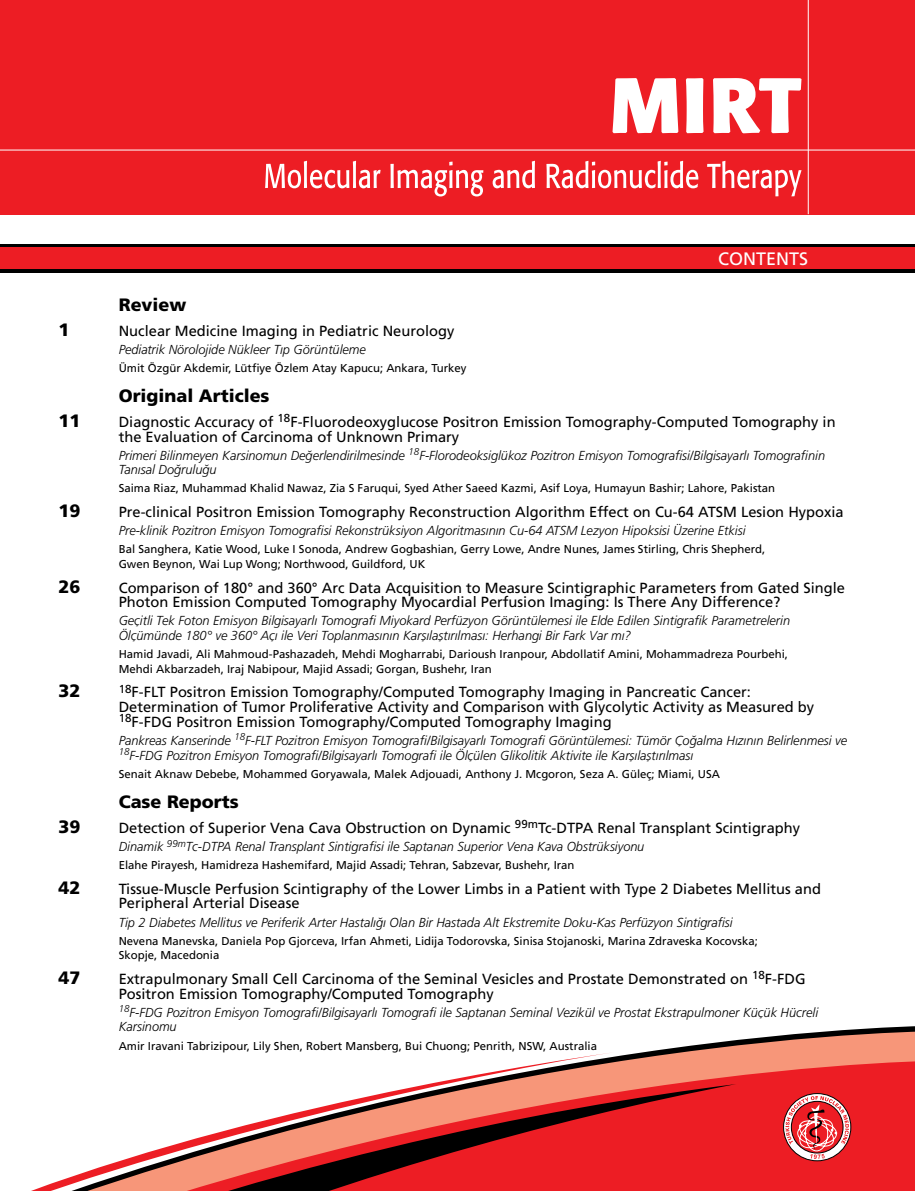
<style>
.page{position:relative;width:915px;height:1191px;background:#fff}
.page>*{position:absolute;margin:0;border:0;box-sizing:border-box;transform-origin:0 0}
.t1{font:18px "Frutiger LT Std";color:#fff}
.t2{font:900 17.85px "Frutiger LT Std";color:#000}
.t3{font:14.7px/14.7px "Frutiger LT Std";color:#000}
.t4{font:13.05px/14.7px "Frutiger Light Italic Tr";color:#000}
.t5{font:11.4px/14.7px "Frutiger LT Std";color:#000}
</style>
<div class="page">
<div style="left:0;top:0;width:914px;height:214px;background:#ed1d24"></div>
<div style="left:0;top:244px;width:914px;height:29px;background:linear-gradient(to right,#000,#000)"></div>
<div style="left:0;top:248px;width:914px;height:21px;background:#ed1d24"></div>
<hr style="left:0;top:150px;width:914px;height:1px;background:#fff">
<hr style="left:807px;top:0;width:1px;height:214px;background:#fff">
<svg style="left:612px;top:78px;width:66px;height:55px"></svg>
<svg style="left:685px;top:78px;width:18px;height:55px"></svg>
<svg style="left:713px;top:78px;width:88px;height:55px"></svg>
<svg style="left:265px;top:161px;width:115px;height:27px"></svg>
<svg style="left:390px;top:162px;width:93px;height:34px"></svg>
<svg style="left:492px;top:161px;width:42px;height:27px"></svg>
<svg style="left:546px;top:161px;width:152px;height:27px"></svg>
<svg style="left:707px;top:161px;width:94px;height:35px"></svg>
<svg style="left:614px;top:1028px;width:300px;height:30px;fill:#f79679"></svg>
<svg style="left:614px;top:1058px;width:300px;height:133px;background:#ed3535"></svg>
<div style="left:614px;top:1084px;width:122px;height:107px;background:#ed1d24"></div>
<svg style="left:31px;top:1053px;width:583px;height:138px"></svg>
<div style="left:782px;top:1093px;width:68px;height:68px;border:1px solid #000;border-radius:50%"></div>
<svg style="left:785px;top:1096px;width:63px;height:63px"></svg>
<h2 class="t2" style="left:119px;top:294px;width:69px">Review</h2>
<h1 class="t1" style="left:718px;top:248px;width:92px">CONTENTS</h1>
<h2 class="t2" style="left:58px;top:318px;width:12px">1</h2>
<p class="t3" style="left:119px;top:323px;width:337px">Nuclear Medicine Imaging in Pediatric Neurology</p>
<p class="t4" style="left:119px;top:342px;width:249px">Pediatrik Nörolojide Nükleer Tıp Görüntüleme</p>
<p class="t5" style="left:119px;top:360px;width:349px">Ümit Özgür Akdemir, Lütfiye Özlem Atay Kapucu; Ankara, Turkey</p>
<h2 class="t2" style="left:119px;top:385px;width:152px">Original Articles</h2>
<h2 class="t2" style="left:58px;top:410px;width:23px">11</h2>
<p class="t3" style="left:119px;top:414px;width:718px">Diagnostic Accuracy of <sup>18</sup>F-Fluorodeoxyglucose Positron Emission Tomography-Computed Tomography in the Evaluation of Carcinoma of Unknown Primary</p>
<p class="t4" style="left:119px;top:448px;width:707px">Primeri Bilinmeyen Karsinomun Değerlendirilmesinde <sup>18</sup>F-Florodeoksiglükoz Pozitron Emisyon Tomografisi/Bilgisayarlı Tomografinin<br>Tanısal Doğruluğu</p>
<p class="t5" style="left:119px;top:481px;width:657px">Saima Riaz, Muhammad Khalid Nawaz, Zia S Faruqui, Syed Ather Saeed Kazmi, Asif Loya, Humayun Bashir; Lahore, Pakistan</p>
<h2 class="t2" style="left:58px;top:500px;width:23px">19</h2>
<p class="t3" style="left:119px;top:504px;width:726px">Pre-clinical Positron Emission Tomography Reconstruction Algorithm Effect on Cu-64 ATSM Lesion Hypoxia</p>
<p class="t4" style="left:119px;top:523px;width:628px">Pre-klinik Pozitron Emisyon Tomografisi Rekonstrüksiyon Algoritmasının Cu-64 ATSM Lezyon Hipoksisi Üzerine Etkisi</p>
<p class="t5" style="left:119px;top:542px;width:648px">Bal Sanghera, Katie Wood, Luke I Sonoda, Andrew Gogbashian, Gerry Lowe, Andre Nunes, James Stirling, Chris Shepherd,<br>Gwen Beynon, Wai Lup Wong; Northwood, Guildford, UK</p>
<h2 class="t2" style="left:58px;top:575px;width:23px">26</h2>
<p class="t3" style="left:119px;top:580px;width:727px">Comparison of 180° and 360° Arc Data Acquisition to Measure Scintigraphic Parameters from Gated Single<br>Photon Emission Computed Tomography Myocardial Perfusion Imaging: Is There Any Difference?</p>
<p class="t4" style="left:119px;top:613px;width:672px">Geçitli Tek Foton Emisyon Bilgisayarlı Tomografi Miyokard Perfüzyon Görüntülemesi ile Elde Edilen Sintigrafik Parametrelerin<br>Ölçümünde 180° ve 360° Açı ile Veri Toplanmasının Karşılaştırılması: Herhangi Bir Fark Var mı?</p>
<p class="t5" style="left:119px;top:647px;width:670px">Hamid Javadi, Ali Mahmoud-Pashazadeh, Mehdi Mogharrabi, Darioush Iranpour, Abdollatif Amini, Mohammadreza Pourbehi,<br>Mehdi Akbarzadeh, Iraj Nabipour, Majid Assadi; Gorgan, Bushehr, Iran</p>
<h2 class="t2" style="left:58px;top:680px;width:23px">32</h2>
<p class="t3" style="left:119px;top:685px;width:696px"><sup>18</sup>F-FLT Positron Emission Tomography/Computed Tomography Imaging in Pancreatic Cancer:<br>Determination of Tumor Proliferative Activity and Comparison with Glycolytic Activity as Measured by<br><sup>18</sup>F-FDG Positron Emission Tomography/Computed Tomography Imaging</p>
<p class="t4" style="left:119px;top:733px;width:729px">Pankreas Kanserinde <sup>18</sup>F-FLT Pozitron Emisyon Tomografi/Bilgisayarlı Tomografi Görüntülemesi: Tümör Çoğalma Hızının Belirlenmesi ve<br><sup>18</sup>F-FDG Pozitron Emisyon Tomografi/Bilgisayarlı Tomografi ile Ölçülen Glikolitik Aktivite ile Karşılaştırılması</p>
<p class="t5" style="left:119px;top:766px;width:602px">Senait Aknaw Debebe, Mohammed Goryawala, Malek Adjouadi, Anthony J. Mcgoron, Seza A. Güleç; Miami, USA</p>
<h2 class="t2" style="left:119px;top:791px;width:121px">Case Reports</h2>
<h2 class="t2" style="left:58px;top:816px;width:23px">39</h2>
<p class="t3" style="left:119px;top:820px;width:682px">Detection of Superior Vena Cava Obstruction on Dynamic <sup>99m</sup>Tc-DTPA Renal Transplant Scintigraphy</p>
<p class="t4" style="left:119px;top:839px;width:527px">Dinamik <sup>99m</sup>Tc-DTPA Renal Transplant Sintigrafisi ile Saptanan Superior Vena Kava Obstrüksiyonu</p>
<p class="t5" style="left:119px;top:858px;width:457px">Elahe Pirayesh, Hamidreza Hashemifard, Majid Assadi; Tehran, Sabzevar, Bushehr, Iran</p>
<h2 class="t2" style="left:58px;top:876px;width:23px">42</h2>
<p class="t3" style="left:119px;top:881px;width:703px">Tissue-Muscle Perfusion Scintigraphy of the Lower Limbs in a Patient with Type 2 Diabetes Mellitus and<br>Peripheral Arterial Disease</p>
<p class="t4" style="left:119px;top:914px;width:615px">Tip 2 Diabetes Mellitus ve Periferik Arter Hastalığı Olan Bir Hastada Alt Ekstremite Doku-Kas Perfüzyon Sintigrafisi</p>
<p class="t5" style="left:119px;top:933px;width:640px">Nevena Manevska, Daniela Pop Gjorceva, Irfan Ahmeti, Lidija Todorovska, Sinisa Stojanoski, Marina Zdraveska Kocovska;<br>Skopje, Macedonia</p>
<h2 class="t2" style="left:58px;top:967px;width:23px">47</h2>
<p class="t3" style="left:119px;top:971px;width:688px">Extrapulmonary Small Cell Carcinoma of the Seminal Vesicles and Prostate Demonstrated on <sup>18</sup>F-FDG<br>Positron Emission Tomography/Computed Tomography</p>
<p class="t4" style="left:119px;top:1004px;width:700px"><sup>18</sup>F-FDG Pozitron Emisyon Tomografi/Bilgisayarlı Tomografi ile Saptanan Seminal Vezikül ve Prostat Ekstrapulmoner Küçük Hücreli<br>Karsinomu</p>
<p class="t5" style="left:119px;top:1038px;width:479px">Amir Iravani Tabrizipour, Lily Shen, Robert Mansberg, Bui Chuong; Penrith, NSW, Australia</p>
</div>
